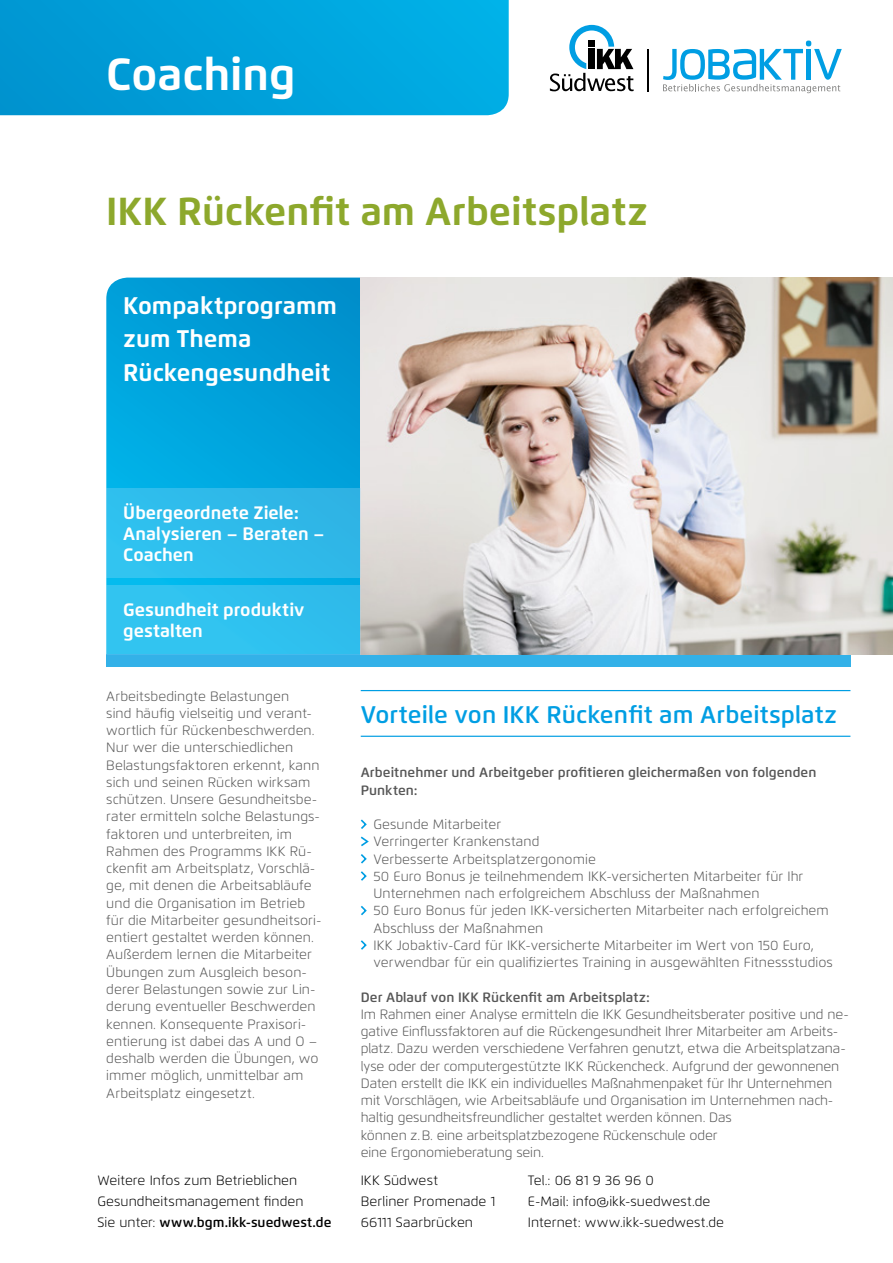
<style>
.page{position:relative;width:893px;height:1263px;background:#fff}
.page>*{position:absolute;margin:0;border:0;box-sizing:border-box;transform-origin:0 0}
.t1{font:700 45px "Flexo";color:#fff}
.t2{font:700 39px "Flexo";color:#8da82c}
.t3{font:700 24px/33.6px "Flexo";color:#fff}
.t4{font:600 24px "Flexo";letter-spacing:.005em;color:#009ee3}
.t5{font:700 18px/21px "Flexo";color:#fff}
.t6{font:300 13.5px/17.2px "Flexo";letter-spacing:.005em;color:#565656}
.t7{font:300 13.5px/21px "Flexo";letter-spacing:.005em;color:#000}
.t8{font:600 13.5px/17.2px "Flexo";letter-spacing:.005em;color:#565656}
.s1{font-weight:600}
</style>
<div class="page">
<svg style="left:0;top:0;width:509px;height:115px;background:#00a2db"></svg>
<svg style="left:663px;top:41px;width:179px;height:52px"></svg>
<svg style="left:550px;top:25px;width:84px;height:66px"></svg>
<hr style="left:648px;top:49px;width:1px;height:42px;background:#000">
<svg style="left:106px;top:278px;width:255px;height:307px;background:#01a0d9"></svg>
<div style="left:106px;top:654px;width:744px;height:13px;background:#33b1e8"></div>
<img style="left:361px;top:278px;width:532px;height:376px">
<div style="left:106px;top:488px;width:255px;height:90px;background:#2fbbeb"></div>
<div style="left:106px;top:585px;width:255px;height:69px;background:#2fc2f0"></div>
<svg style="left:360px;top:819px;width:9px;height:62px"></svg>
<svg style="left:360px;top:905px;width:7px;height:11px"></svg>
<svg style="left:360px;top:940px;width:7px;height:10px"></svg>
<hr style="left:361px;top:690px;width:489px;height:1px;background:#009ee3">
<hr style="left:361px;top:736px;width:489px;height:1px;background:#009ee3">
<h1 class="t1" style="left:106px;top:47px;width:191px">Coaching</h1>
<h2 class="t2" style="left:106px;top:187px;width:543px">IKK Rückenfit am Arbeitsplatz</h2>
<h3 class="t3" style="left:123px;top:288px;width:215px">Kompaktprogramm zum Thema<br>Rückengesundheit</h3>
<h3 class="t5" style="left:123px;top:502px;width:202px">Übergeordnete Ziele:<br>Analysieren – Beraten –<br>Coachen</h3>
<h3 class="t5" style="left:123px;top:599px;width:183px">Gesundheit produktiv gestalten</h3>
<p class="t6" style="left:106px;top:687px;width:217px">Arbeitsbedingte Belastungen<br>sind häufig vielseitig und verant&shy;wortlich für Rückenbeschwerden.<br>Nur wer die unterschiedlichen<br>Belastungsfaktoren erkennt, kann sich und seinen Rücken wirksam schützen. Unsere Gesundheitsbe&shy;rater ermitteln solche Belastungs&shy;faktoren und unterbreiten, im<br>Rahmen des Programms IKK Rü&shy;ckenfit am Arbeitsplatz, Vorschlä&shy;ge, mit denen die Arbeitsabläufe und die Organisation im Betrieb für die Mitarbeiter gesundheitsori&shy;entiert gestaltet werden können.<br>Außerdem lernen die Mitarbeiter<br>Übungen zum Ausgleich beson&shy;derer Belastungen sowie zur Lin&shy;derung eventueller Beschwerden kennen. Konsequente Praxisori&shy;entierung ist dabei das A und O – deshalb werden die Übungen, wo immer möglich, unmittelbar am<br>Arbeitsplatz eingesetzt.</p>
<h3 class="t4" style="left:361px;top:700px;width:478px">Vorteile von IKK Rückenfit am Arbeitsplatz</h3>
<p class="t8" style="left:361px;top:764px;width:457px">Arbeitnehmer und Arbeitgeber profitieren gleichermaßen von folgenden<br>Punkten:</p>
<p class="t6" style="left:373px;top:816px;width:461px">Gesunde Mitarbeiter<br>Verringerter Krankenstand<br>Verbesserte Arbeitsplatzergonomie<br>50 Euro Bonus je teilnehmendem IKK-versicherten Mitarbeiter für Ihr Unternehmen nach erfolgreichem Abschluss der Maßnahmen<br>50 Euro Bonus für jeden IKK-versicherten Mitarbeiter nach erfolgreichem Abschluss der Maßnahmen<br>IKK Jobaktiv-Card für IKK-versicherte Mitarbeiter im Wert von 150 Euro, verwendbar für ein qualifiziertes Training in ausgewählten Fitnessstudios</p>
<p class="t8" style="left:361px;top:988px;width:291px">Der Ablauf von IKK Rückenfit am Arbeitsplatz:</p>
<p class="t6" style="left:361px;top:1005px;width:490px">Im Rahmen einer Analyse ermitteln die IKK Gesundheitsberater positive und ne&shy;gative Einflussfaktoren auf die Rückengesundheit Ihrer Mitarbeiter am Arbeits&shy;platz. Dazu werden verschiedene Verfahren genutzt, etwa die Arbeitsplatzana&shy;lyse oder der computergestützte IKK Rückencheck. Aufgrund der gewonnenen Daten erstellt die IKK ein individuelles Maßnahmenpaket für Ihr Unternehmen mit Vorschlägen, wie Arbeitsabläufe und Organisation im Unternehmen nach&shy;haltig gesundheitsfreundlicher gestaltet werden können. Das<br>können z.B. eine arbeitsplatzbezogene Rückenschule oder<br>eine Ergonomieberatung sein.</p>
<p class="t7" style="left:97px;top:1170px;width:236px">Weitere Infos zum Betrieblichen<br>Gesundheitsmanagement finden<br>Sie unter: <span class="s1">www.bgm.ikk-suedwest.de</span></p>
<p class="t7" style="left:528px;top:1169px;width:198px">Tel.: 06 81 9 36 96 0<br>E-Mail: info@ikk-suedwest.de<br>Internet: www.ikk-suedwest.de</p>
<p class="t7" style="left:361px;top:1169px;width:136px">IKK Südwest<br>Berliner Promenade 1<br>66111 Saarbrücken</p>
</div>
